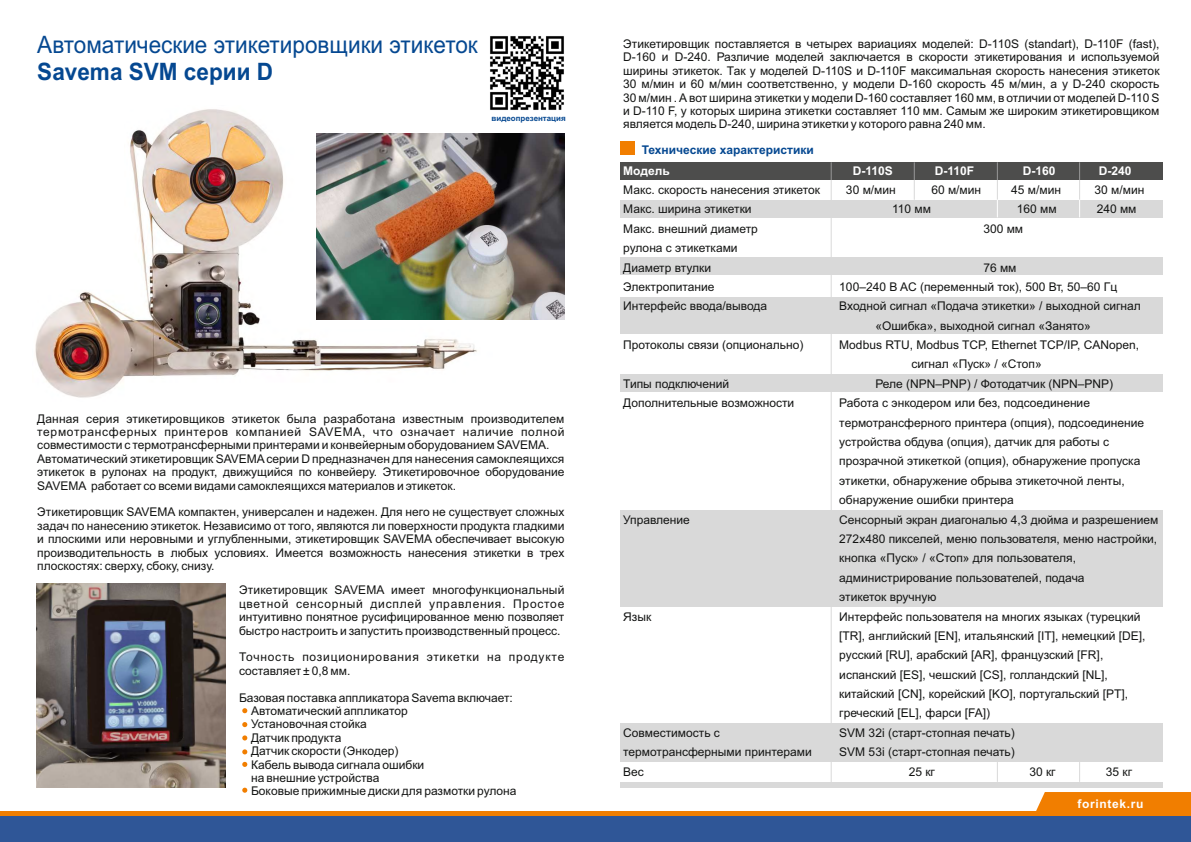
<style>
.page{position:relative;width:1191px;height:842px;background:#fff}
.page>*{position:absolute;margin:0;border:0;box-sizing:border-box;transform-origin:0 0}
.t1{font:24px "Arial";color:#054891;scale:.94 1}
.t2{font:700 24px "Arial";color:#054891;scale:.94 1}
.t3{font:12px/13.4px "Arial";color:#131413}
.t4{font:12px/13.4px "Arial";letter-spacing:.065em;color:#131413}
.t5{font:700 12px "Arial";color:#fff}
.t6{font:700 12px "Arial";color:#054891}
.t7{font:700 12px "Arial";letter-spacing:.055em;color:#fff}
.t8{font:700 8px "Arial";color:#054891}
</style>
<div class="page">
<div style="left:620px;top:723px;width:542px;height:39px;background:#d9d9d9"></div>
<div style="left:620px;top:510px;width:542px;height:97px;background:#d9d9d9"></div>
<div style="left:620px;top:374px;width:542px;height:18px;background:#d9d9d9"></div>
<div style="left:620px;top:297px;width:542px;height:37px;background:#d9d9d9"></div>
<div style="left:620px;top:258px;width:542px;height:17px;background:#d9d9d9"></div>
<div style="left:620px;top:200px;width:542px;height:17px;background:#d9d9d9"></div>
<div style="left:620px;top:162px;width:542px;height:18px;background:#4d4d4c"></div>
<div style="left:620px;top:141px;width:14px;height:14px;background:#f17e00"></div>
<img style="left:35px;top:109px;width:457px;height:289px">
<div style="left:620px;top:782px;width:542px;height:5px;background:#d9d9d9"></div>
<hr style="left:831px;top:180px;width:1px;height:607px;background:#d9d9d9">
<svg style="left:914px;top:162px;width:1px;height:38px"></svg>
<svg style="left:997px;top:162px;width:1px;height:55px"></svg>
<svg style="left:831px;top:162px;width:1px;height:18px"></svg>
<svg style="left:997px;top:762px;width:1px;height:20px"></svg>
<img style="left:316px;top:133px;width:248px;height:186px">
<img style="left:37px;top:583px;width:188px;height:204px">
<img style="left:481px;top:36px;width:83px;height:84px">
<svg style="left:242px;top:708px;width:5px;height:5px"></svg>
<svg style="left:242px;top:722px;width:5px;height:5px"></svg>
<svg style="left:242px;top:735px;width:5px;height:5px"></svg>
<svg style="left:242px;top:762px;width:5px;height:5px"></svg>
<svg style="left:242px;top:749px;width:5px;height:5px"></svg>
<svg style="left:242px;top:788px;width:5px;height:5px"></svg>
<div style="left:0;top:815px;width:1191px;height:27px;background:#2f5697"></div>
<div style="left:1036px;top:792px;width:155px;height:19px;background:#f17e00"></div>
<hr style="left:0;top:811px;width:1191px;height:4px;background:#f17e00">
<svg style="left:1079px;top:162px;width:1px;height:55px"></svg>
<svg style="left:1079px;top:762px;width:1px;height:20px"></svg>
<h1 class="t1" style="left:37px;top:35px;width:470px">Автоматические этикетировщики этикеток</h1>
<h1 class="t2" style="left:37px;top:62px;width:252px">Savema SVM серии D</h1>
<p class="t8" style="left:491px;top:115px;width:76px">видеопрезентация</p>
<p class="t3" style="left:37px;top:413px;width:528px">Данная серия этикетировщиков этикеток была разработана известным производителем термотрансферных принтеров компанией SAVEMA, что означает наличие полной совместимости с термотрансферными принтерами и конвейерным оборудованием SAVEMA.<br>Автоматический этикетировщик SAVEMA серии D предназначен для нанесения самоклеящихся этикеток в рулонах на продукт, движущийся по конвейеру. Этикетировочное оборудование SAVEMA работает со всеми видами самоклеящихся материалов и этикеток.</p>
<p class="t3" style="left:37px;top:507px;width:528px;text-align:justify">Этикетировщик SAVEMA компактен, универсален и надежен. Для него не существует сложных задач по нанесению этикеток. Независимо от того, являются ли поверхности продукта гладкими и плоскими или неровными и углубленными, этикетировщик SAVEMA обеспечивает высокую производительность в любых условиях. Имеется возможность нанесения этикетки в трех плоскостях: сверху, сбоку, снизу.</p>
<p class="t3" style="left:239px;top:584px;width:327px;text-align:justify">Этикетировщик SAVEMA имеет многофункциональный цветной сенсорный дисплей управления. Простое интуитивно понятное русифицированное меню позволяет быстро настроить и запустить производственный процесс.</p>
<p class="t4" style="left:239px;top:651px;width:327px">Точность позиционирования этикетки на продукте составляет ± 0,8 мм.</p>
<p class="t3" style="left:251px;top:692px;width:267px;text-indent:-12px">Базовая поставка аппликатора Savema включает:<br>Автоматический аппликатор<br>Установочная стойка<br>Датчик продукта<br>Датчик скорости (Энкодер)<br>Кабель вывода сигнала ошибки<br>на внешние устройства<br>Боковые прижимные диски для размотки рулона</p>
<p class="t3" style="left:623px;top:38px;width:538px;text-align:justify">Этикетировщик поставляется в четырех вариациях моделей: D-110S (standart), D-110F (fast), D-160 и D-240. Различие моделей заключается в скорости этикетирования и используемой ширины этикеток. Так у моделей D-110S и D-110F максимальная cкорость нанесения этикеток 30 м/мин и 60 м/мин соответственно, у модели D-160 скорость 45 м/мин, а у D-240 скорость 30 м/мин . А вот ширина этикетки у модели D-160 составляет 160 мм, в отличии от моделей D-110 S и D-110 F, у которых ширина этикетки составляет 110 мм. Самым же широким этикетировщиком является модель D-240, ширина этикетки у которого равна 240 мм.</p>
<p class="t6" style="left:641px;top:145px;width:174px">Технические характеристики</p>
<p class="t5" style="left:623px;top:166px;width:48px">Модель</p>
<p class="t5" style="left:852px;top:166px;width:42px">D-110S</p>
<p class="t5" style="left:934px;top:166px;width:41px">D-110F</p>
<p class="t5" style="left:1022px;top:166px;width:34px">D-160</p>
<p class="t5" style="left:1098px;top:166px;width:34px">D-240</p>
<p class="t3" style="left:623px;top:184px;width:198px">Макс. cкорость нанесения этикеток</p>
<p class="t3" style="left:846px;top:184px;width:51px">30 м/мин</p>
<p class="t3" style="left:931px;top:184px;width:51px">60 м/мин</p>
<p class="t3" style="left:1011px;top:184px;width:51px">45 м/мин</p>
<p class="t3" style="left:1094px;top:184px;width:51px">30 м/мин</p>
<p class="t3" style="left:623px;top:204px;width:130px">Макс. ширина этикетки</p>
<p class="t3" style="left:892px;top:204px;width:40px">110 мм</p>
<p class="t3" style="left:1016px;top:204px;width:41px">160 мм</p>
<p class="t3" style="left:1096px;top:204px;width:41px">240 мм</p>
<p class="t3" style="left:623px;top:223px;width:136px">Макс. внешний диаметр</p>
<p class="t3" style="left:983px;top:223px;width:41px">300 мм</p>
<p class="t3" style="left:623px;top:239px;width:116px;line-height:19.4px">рулона с этикетками<br>Диаметр втулки</p>
<p class="t3" style="left:983px;top:262px;width:35px">76 мм</p>
<p class="t3" style="left:623px;top:281px;width:93px">Электропитание</p>
<p class="t3" style="left:839px;top:281px;width:279px">100–240 В AC (переменный ток), 500 Вт, 50–60 Гц</p>
<p class="t3" style="left:623px;top:300px;width:145px">Интерфейс ввода/вывода</p>
<p class="t3" style="left:875px;top:297px;width:267px;line-height:19.4px;text-indent:-36px">Входной сигнал «Подача этикетки» / выходной сигнал «Ошибка», выходной сигнал «Занято»</p>
<p class="t3" style="left:623px;top:339px;width:182px">Протоколы связи (опционально)</p>
<p class="t3" style="left:911px;top:336px;width:229px;line-height:19.4px;text-indent:-72px">Modbus RTU, Modbus TCP, Ethernet TCP/IP, CANopen, сигнал «Пуск» / «Стоп»</p>
<p class="t3" style="left:623px;top:378px;width:107px">Типы подключений</p>
<p class="t3" style="left:875px;top:378px;width:239px">Реле (NPN–PNP) / Фотодатчик (NPN–PNP)</p>
<p class="t3" style="left:623px;top:397px;width:172px">Дополнительные возможности</p>
<p class="t3" style="left:839px;top:394px;width:306px;line-height:19.4px">Работа с энкодером или без, подсоединение термотрансферного принтера (опция), подсоединение устройства обдува (опция), датчик для работы с прозрачной этикеткой (опция), обнаружение пропуска этикетки, обнаружение обрыва этикеточной ленты, обнаружение ошибки принтера</p>
<p class="t3" style="left:623px;top:514px;width:68px">Управление</p>
<p class="t3" style="left:839px;top:511px;width:321px;line-height:19.4px">Сенсорный экран диагональю 4,3 дюйма и разрешением 272x480 пикселей, меню пользователя, меню настройки, кнопка «Пуск» / «Стоп» для пользователя, администрирование пользователей, подача<br>этикеток вручную</p>
<p class="t3" style="left:623px;top:611px;width:30px">Язык</p>
<p class="t3" style="left:839px;top:608px;width:308px;line-height:19.4px">Интерфейс пользователя на многих языках (турецкий [TR], английский [EN], итальянский [IT], немецкий [DE], русский [RU], арабский [AR], французский [FR], испанский [ES], чешский [CS], голландский [NL], китайский [CN], корейский [KO], португальский [PT], греческий [EL], фарси [FA])</p>
<p class="t3" style="left:623px;top:727px;width:98px">Совместимость с</p>
<p class="t3" style="left:839px;top:727px;width:177px">SVM 32i (старт-стопная печать)</p>
<p class="t3" style="left:623px;top:746px;width:190px">термотрансферными принтерами</p>
<p class="t3" style="left:839px;top:746px;width:177px">SVM 53i (старт-стопная печать)</p>
<p class="t3" style="left:623px;top:766px;width:22px">Вес</p>
<p class="t3" style="left:908px;top:766px;width:28px">25 кг</p>
<p class="t3" style="left:1029px;top:766px;width:28px">30 кг</p>
<p class="t3" style="left:1105px;top:766px;width:28px">35 кг</p>
<p class="t7" style="left:1077px;top:799px;width:68px">forintek.ru</p>
</div>
